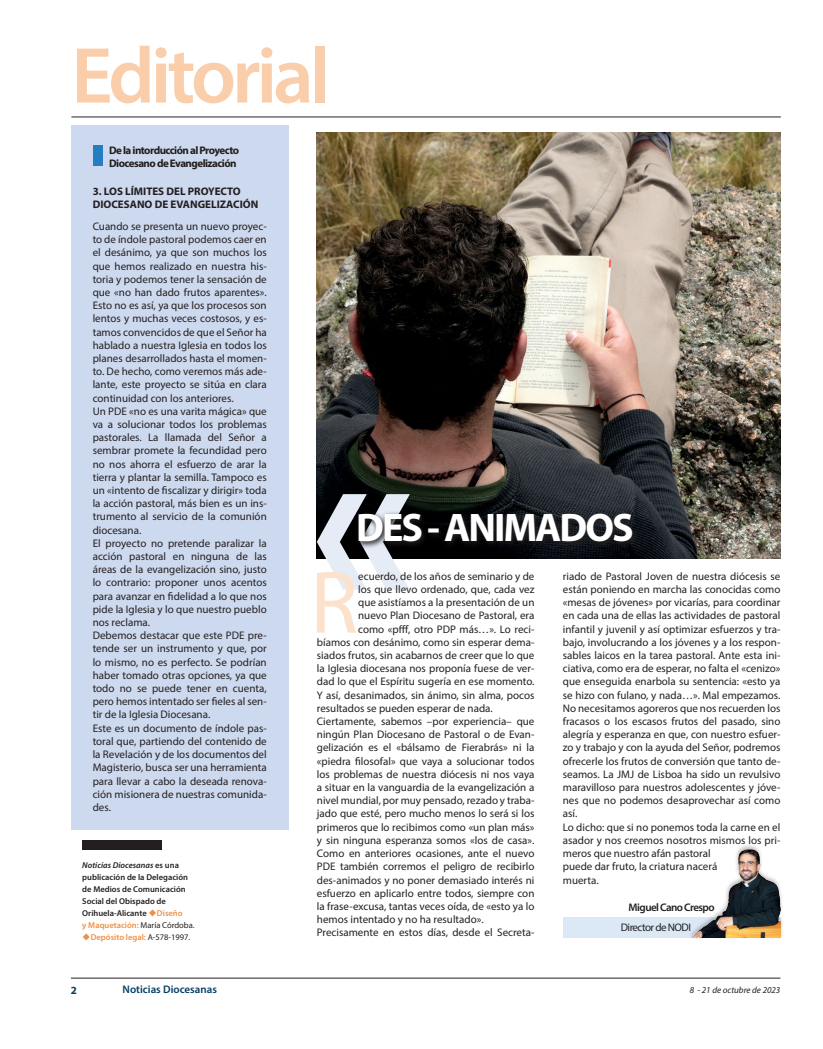
<style>
.page{position:relative;width:823px;height:1049px;background:#fff}
.page>*{position:absolute;margin:0;border:0;box-sizing:border-box;transform-origin:0 0}
.t1{font:89.3px "Myriad Pro";color:#fce2cd}
.t2{font:600 80px "Myriad Pro";letter-spacing:-.05em;color:#faceaa}
.t3{font:700 40px "Myriad Pro";letter-spacing:-.05em;color:#fff}
.t4{font:11px/13.2px "Myriad Pro";color:#231f20;text-align:justify}
.t5{font:700 11px "Myriad Pro";letter-spacing:-.05em;color:#231f20}
.t6{font:700 11px "Myriad Pro";color:#231f20}
.t7{font:600 11px "Myriad Pro";color:#043e62}
.t8{font:600 11px "Myriad Pro";letter-spacing:-.05em;color:#231f20}
.t9{font:11px "Myriad Pro";letter-spacing:-.05em;color:#231f20}
.t10{font:700 11px "Myriad Pro";color:#043e62}
.t11{font:italic 9px "Myriad Pro";color:#231f20}
.t12{font:600 8.5px/12px "Myriad Pro";color:#231f20}
.t13{font:600 8.5px "Myriad Pro";color:#ef8f44}
.t14{font:italic 600 8.5px "Myriad Pro";color:#231f20}
.s1{font-style:normal}
.s2{color:#ef8f44}
.s3{font-weight:400;color:#231f20}
</style>
<div class="page">
<hr style="left:71px;top:978px;width:709px;height:1px;background:#231f20">
<img style="left:316px;top:132px;width:464px;height:427px">
<div style="left:562px;top:917px;width:218px;height:21px;background:#dbe8f6"></div>
<div style="left:71px;top:125px;width:217px;height:704px;background:#cdd9ee"></div>
<div style="left:82px;top:840px;width:80px;height:9px;background:#231f20"></div>
<hr style="left:71px;top:117px;width:709px;height:1px;background:#212529">
<div style="left:93px;top:145px;width:10px;height:21px;background:#277dc1"></div>
<div style="left:687px;top:843px;width:96px;height:96px;background:#231f20;opacity:.3"></div>
<img style="left:689px;top:846px;width:91px;height:92px">
<svg style="left:409px;top:510px;width:230px;height:39px;background:#131317"></svg>
<svg style="left:316px;top:494px;width:93px;height:65px;background:#050506"></svg>
<p class="t2" style="left:71px;top:25px;width:260px">Editorial</p>
<p class="t5" style="left:109px;top:143px;width:131px">De la intorducción al Proyecto</p>
<p class="t5" style="left:109px;top:156px;width:129px">Diocesano de Evangelización</p>
<p class="t6" style="left:93px;top:184px;width:150px">3. LOS LÍMITES DEL PROYECTO</p>
<p class="t6" style="left:93px;top:197px;width:167px">DIOCESANO DE EVANGELIZACIÓN</p>
<p class="t4" style="left:93px;top:220px;width:175px">Cuando se presenta un nuevo proyec&shy;to de índole pastoral podemos caer en el desánimo, ya que son muchos los que hemos realizado en nuestra his&shy;toria y podemos tener la sensación de que «no han dado frutos aparentes».<br>Esto no es así, ya que los procesos son lentos y muchas veces costosos, y es&shy;tamos convencidos de que el Señor ha hablado a nuestra Iglesia en todos los planes desarrollados hasta el momen&shy;to. De hecho, como veremos más ade&shy;lante, este proyecto se sitúa en clara continuidad con los anteriores.</p>
<p class="t4" style="left:93px;top:404px;width:175px">Un PDE «no es una varita mágica» que va a solucionar todos los problemas pastorales. La llamada del Señor a sembrar promete la fecundidad pero no nos ahorra el esfuerzo de arar la tierra y plantar la semilla. Tampoco es un «intento de fiscalizar y dirigir» toda la acción pastoral, más bien es un ins&shy;trumento al servicio de la comunión diocesana.</p>
<p class="t4" style="left:93px;top:536px;width:175px">El proyecto no pretende paralizar la acción pastoral en ninguna de las áreas de la evangelización sino, justo lo contrario: proponer unos acentos para avanzar en fidelidad a lo que nos pide la Iglesia y lo que nuestro pueblo nos reclama.</p>
<p class="t4" style="left:93px;top:629px;width:175px">Debemos destacar que este PDE pre&shy;tende ser un instrumento y que, por lo mismo, no es perfecto. Se podrían haber tomado otras opciones, ya que todo no se puede tener en cuenta, pero hemos intentado ser fieles al sen&shy;tir de la Iglesia Diocesana.</p>
<p class="t4" style="left:93px;top:721px;width:175px">Este es un documento de índole pas&shy;toral que, partiendo del contenido de la Revelación y de los documentos del Magisterio, busca ser una herramienta para llevar a cabo la deseada renova&shy;ción misionera de nuestras comunida&shy;des.</p>
<p class="t14" style="left:82px;top:859px;width:98px">Noticias Diocesanas <span class="s1">es una</span></p>
<p class="t12" style="left:82px;top:871px;width:107px">publicación de la Delegación</p>
<p class="t12" style="left:82px;top:883px;width:105px">de Medios de Comunicación<br>Social del Obispado de</p>
<p class="t12" style="left:82px;top:907px;width:102px">Orihuela-Alicante <span class="s2">◆Diseño</span></p>
<p class="t13" style="left:82px;top:919px;width:114px">y Maquetación: <span class="s3">María Córdoba.</span></p>
<p class="t13" style="left:82px;top:931px;width:109px">◆Depósito legal: <span class="s3">A-578-1997.</span></p>
<p class="t3" style="left:356px;top:502px;width:279px">DES - ANIMADOS</p>
<p class="t1" style="left:310px;top:548px;width:50px">R</p>
<p class="t4" style="left:358px;top:569px;width:178px">ecuerdo, de los años de seminario y de</p>
<p class="t4" style="left:358px;top:582px;width:178px">los que llevo ordenado, que, cada vez</p>
<p class="t4" style="left:358px;top:596px;width:178px">que asistíamos a la presentación de un</p>
<p class="t4" style="left:358px;top:609px;width:178px">nuevo Plan Diocesano de Pastoral, era</p>
<p class="t4" style="left:358px;top:622px;width:178px">como «pfff, otro PDP más…». Lo reci-</p>
<p class="t4" style="left:317px;top:635px;width:219px">bíamos con desánimo, como sin esperar dema-</p>
<p class="t4" style="left:317px;top:648px;width:219px">siados frutos, sin acabarnos de creer que lo que</p>
<p class="t4" style="left:317px;top:662px;width:219px">la Iglesia diocesana nos proponía fuese de ver-</p>
<p class="t4" style="left:317px;top:675px;width:219px">dad lo que el Espíritu sugería en ese momento.</p>
<p class="t4" style="left:317px;top:688px;width:219px">Y así, desanimados, sin ánimo, sin alma, pocos</p>
<p class="t4" style="left:317px;top:701px;width:177px">resultados se pueden esperar de nada.</p>
<p class="t4" style="left:317px;top:714px;width:219px">Ciertamente, sabemos –por experiencia– que ningún Plan Diocesano de Pastoral o de Evan&shy;gelización es el «bálsamo de Fierabrás» ni la «piedra filosofal» que vaya a solucionar todos los problemas de nuestra diócesis ni nos vaya a situar en la vanguardia de la evangelización a nivel mundial, por muy pensado, rezado y traba&shy;jado que esté, pero mucho menos lo será si los primeros que lo recibimos como «un plan más» y sin ninguna esperanza somos «los de casa».<br>Como en anteriores ocasiones, ante el nuevo PDE también corremos el peligro de recibirlo des-animados y no poner demasiado interés ni esfuerzo en aplicarlo entre todos, siempre con la frase-excusa, tantas veces oída, de «esto ya lo hemos intentado y no ha resultado».</p>
<p class="t4" style="left:317px;top:926px;width:219px">Precisamente en estos días, desde el Secreta-</p>
<p class="t4" style="left:562px;top:569px;width:219px">riado de Pastoral Joven de nuestra diócesis se están poniendo en marcha las conocidas como «mesas de jóvenes» por vicarías, para coordinar en cada una de ellas las actividades de pastoral infantil y juvenil y así optimizar esfuerzos y tra&shy;bajo, involucrando a los jóvenes y a los respon&shy;sables laicos en la tarea pastoral. Ante esta ini&shy;ciativa, como era de esperar, no falta el «cenizo» que enseguida enarbola su sentencia: «esto ya se hizo con fulano, y nada…». Mal empezamos.<br>No necesitamos agoreros que nos recuerden los fracasos o los escasos frutos del pasado, sino alegría y esperanza en que, con nuestro esfuer&shy;zo y trabajo y con la ayuda del Señor, podremos ofrecerle los frutos de conversión que tanto de&shy;seamos. La JMJ de Lisboa ha sido un revulsivo maravilloso para nuestros adolescentes y jóve&shy;nes que no podemos desaprovechar así como así.</p>
<p class="t4" style="left:562px;top:820px;width:219px">Lo dicho: que si no ponemos toda la carne en el asador y nos creemos nosotros mismos los pri&shy;meros que nuestro afán pastoral</p>
<p class="t4" style="left:562px;top:860px;width:156px">puede dar fruto, la criatura nacerá</p>
<p class="t4" style="left:562px;top:873px;width:37px">muerta.</p>
<p class="t8" style="left:628px;top:900px;width:87px">Miguel Cano Crespo</p>
<p class="t9" style="left:620px;top:920px;width:72px">Director de NODI</p>
<p class="t10" style="left:71px;top:982px;width:8px">2</p>
<p class="t7" style="left:122px;top:982px;width:96px">Noticias Diocesanas</p>
<p class="t11" style="left:689px;top:984px;width:92px">8 - 21 de octubre de 2023</p>
</div>
